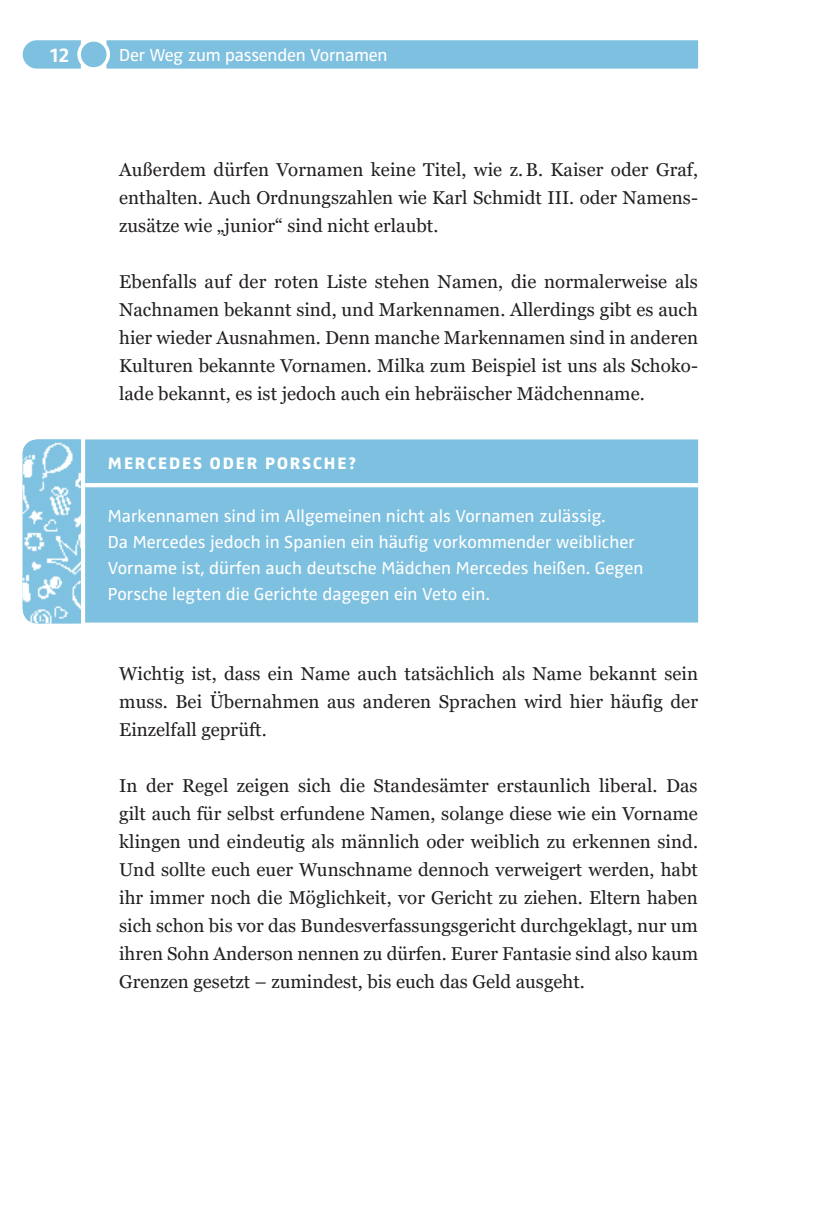
<style>
.page{position:relative;width:823px;height:1219px;background:#fff}
.page>*{position:absolute;margin:0;border:0;box-sizing:border-box;transform-origin:0 0}
.t1{font:700 20.8px "Zwo Pro";color:#fff}
.Grundtext_Blocksatz{font:18.6px/28px "Georgia Pro";color:#231f20;text-align:justify}
.Kasten_Anfasser{font:18px/26px "Zwo Pro";color:#fff}
.Kasten_Anfasser_Ü{font:800 17.2px "Zwo Pro";letter-spacing:.11em;color:#fff}
</style>
<div class="page">
<svg style="left:23px;top:40px;width:674px;height:29px;background:#83c2e0"></svg>
<div style="left:85px;top:439px;width:612px;height:184px;background:#7ec0df"></div>
<hr style="left:85px;top:483px;width:612px;height:4px;background:#fff">
<img style="left:23px;top:439px;width:58px;height:184px">
<p class="t1" style="left:50px;top:42px;width:20px">12</p>
<p class="Kasten_Anfasser" style="left:119px;top:42px;width:270px">Der Weg zum passenden Vornamen</p>
<p class="Grundtext_Blocksatz" style="left:119px;top:156px;width:580px">Außerdem dürfen Vornamen keine Titel, wie z.B. Kaiser oder Graf, enthalten. Auch Ordnungszahlen wie Karl Schmidt III. oder Namens&shy;zusätze wie „junior“ sind nicht erlaubt.</p>
<p class="Grundtext_Blocksatz" style="left:119px;top:268px;width:580px">Ebenfalls auf der roten Liste stehen Namen, die normalerweise als Nachnamen bekannt sind, und Markennamen. Allerdings gibt es auch hier wieder Ausnahmen. Denn manche Markennamen sind in anderen Kulturen bekannte Vornamen. Milka zum Beispiel ist uns als Schoko&shy;lade bekannt, es ist jedoch auch ein hebräischer Mädchenname.</p>
<p class="Kasten_Anfasser_Ü" style="left:108px;top:453px;width:249px">MERCEDES ODER PORSCHE?</p>
<p class="Kasten_Anfasser" style="left:108px;top:503px;width:536px">Markennamen sind im Allgemeinen nicht als Vornamen zulässig.<br>Da Mercedes jedoch in Spanien ein häufig vorkommender weiblicher Vorname ist, dürfen auch deutsche Mädchen Mercedes heißen. Gegen Porsche legten die Gerichte dagegen ein Veto ein.</p>
<p class="Grundtext_Blocksatz" style="left:119px;top:660px;width:580px">Wichtig ist, dass ein Name auch tatsächlich als Name bekannt sein muss. Bei Übernahmen aus anderen Sprachen wird hier häufig der Einzelfall geprüft.</p>
<p class="Grundtext_Blocksatz" style="left:119px;top:772px;width:580px">In der Regel zeigen sich die Standesämter erstaunlich liberal. Das gilt auch für selbst erfundene Namen, solange diese wie ein Vorname klingen und eindeutig als männlich oder weiblich zu erkennen sind.<br>Und sollte euch euer Wunschname dennoch verweigert werden, habt ihr immer noch die Möglichkeit, vor Gericht zu ziehen. Eltern haben sich schon bis vor das Bundesverfassungsgericht durchgeklagt, nur um ihren Sohn Anderson nennen zu dürfen. Eurer Fantasie sind also kaum Grenzen gesetzt – zumindest, bis euch das Geld ausgeht.</p>
</div>
